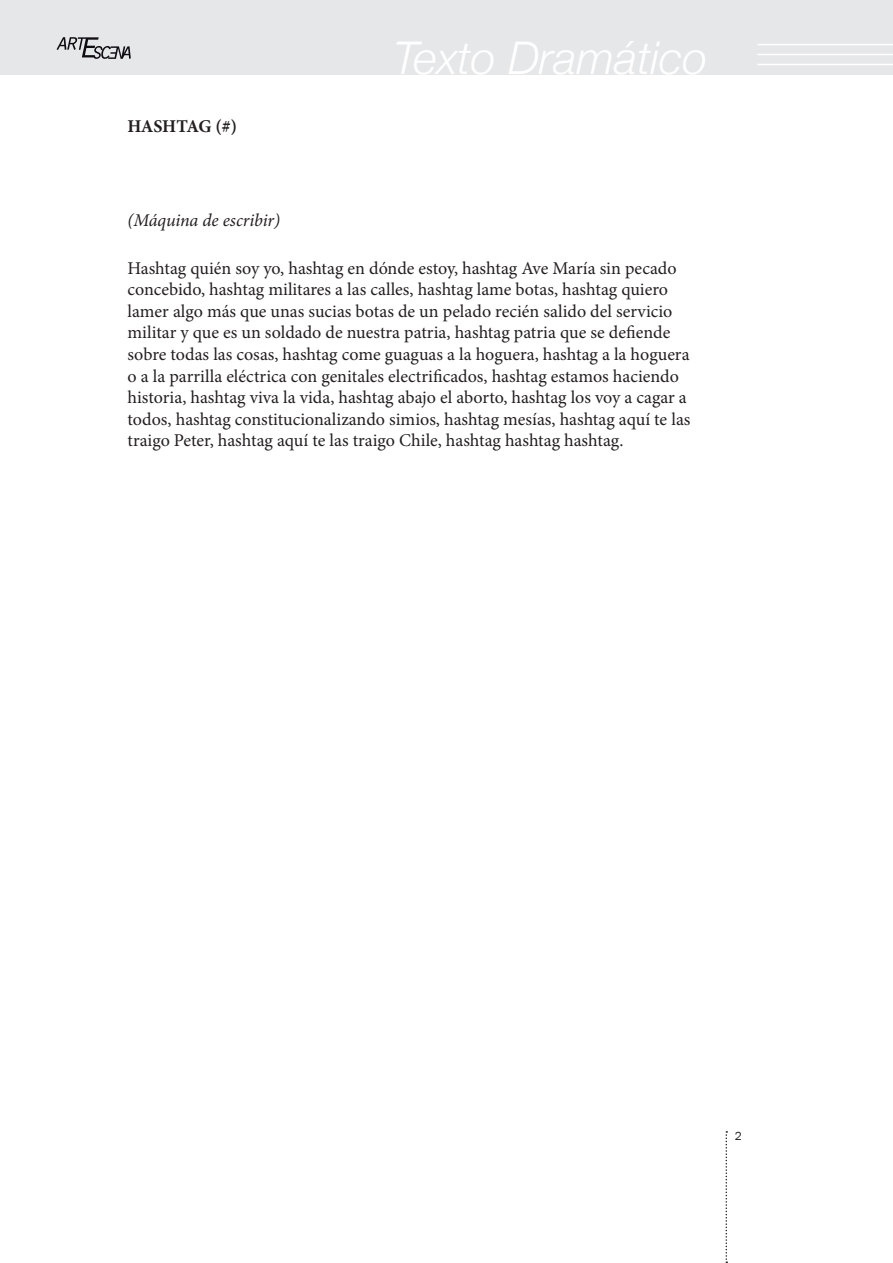
<style>
.page{position:relative;width:893px;height:1263px;background:#fff}
.page>*{position:absolute;margin:0;border:0;box-sizing:border-box;transform-origin:0 0}
.t1{font:italic 300 45px "Helvetica Neue";color:#fff}
.t2{font:18px/21.6px "Minion Pro";color:#231f20}
.t3{font:italic 18px "Minion Pro";letter-spacing:-.01em;color:#231f20}
.t4{font:700 18px "Minion Pro";letter-spacing:-.02em;color:#231f20}
.t5{font:12px "Franklin Gothic";color:#231f20}
</style>
<div class="page">
<div style="left:0;top:0;width:893px;height:74px;background:#e6e7e9"></div>
<svg style="left:725px;top:1131px;width:2px;height:132px"></svg>
<hr style="left:757px;top:64px;width:136px;height:1px;background:#fff">
<hr style="left:757px;top:54px;width:136px;height:1px;background:#fff">
<hr style="left:757px;top:44px;width:136px;height:1px;background:#fff">
<svg style="left:57px;top:37px;width:74px;height:22px"></svg>
<p class="t4" style="left:128px;top:114px;width:111px">HASHTAG (#)</p>
<h1 class="t1" style="left:393px;top:23px;width:316px">Texto Dramático</h1>
<p class="t3" style="left:128px;top:208px;width:154px">(Máquina de escribir)</p>
<p class="t2" style="left:128px;top:257px;width:564px">Hashtag quién soy yo, hashtag en dónde estoy, hashtag Ave María sin pecado concebido, hashtag militares a las calles, hashtag lame botas, hashtag quiero lamer algo más que unas sucias botas de un pelado recién salido del servicio militar y que es un soldado de nuestra patria, hashtag patria que se defiende sobre todas las cosas, hashtag come guaguas a la hoguera, hashtag a la hoguera o a la parrilla eléctrica con genitales electrificados, hashtag estamos haciendo historia, hashtag viva la vida, hashtag abajo el aborto, hashtag los voy a cagar a todos, hashtag constitucionalizando simios, hashtag mesías, hashtag aquí te las traigo Peter, hashtag aquí te las traigo Chile, hashtag hashtag hashtag.</p>
<p class="t5" style="left:735px;top:1129px;width:9px">2</p>
</div>
